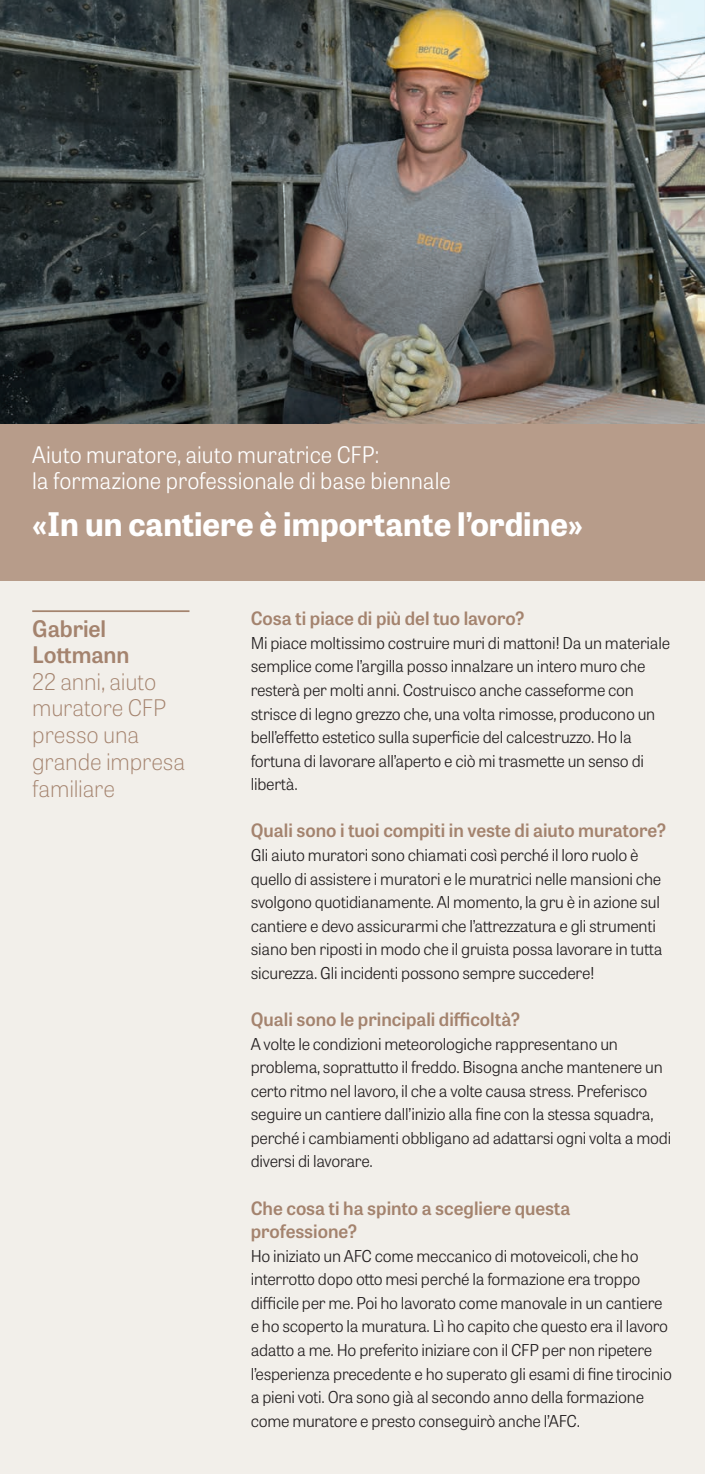
<style>
.page{position:relative;width:705px;height:1474px;background:#fff}
.page>*{position:absolute;margin:0;border:0;box-sizing:border-box;transform-origin:0 0}
.t1{font:700 32.38px "Tablet Gothic";color:#fff}
.t2{font:300 22.75px/26.2px "Tablet Gothic";letter-spacing:-.005em;color:#fff}
.t3{font:100 22.75px/26.6px "Tablet Gothic";letter-spacing:-.01em;color:#a4836e}
.t4{font:600 22.75px/26.2px "Tablet Gothic";letter-spacing:-.005em;color:#a4836e}
.t5{font:600 18.38px/23.6px "Tablet Gothic";color:#a4836e}
.t6{font:300 16.28px/23.6px "Tablet Gothic";letter-spacing:-.015em;color:#231f20}
</style>
<div class="page">
<div style="left:0;top:0;width:704px;height:1473px;background:#f2efea"></div>
<img style="left:1px;top:0;width:703px;height:424px">
<div style="left:0;top:424px;width:704px;height:157px;background:#b79c8a"></div>
<img style="left:0;top:0;width:1px;height:494px">
<hr style="left:32px;top:610px;width:157px;height:2px;background:#a4836e">
<h2 class="t2" style="left:32px;top:440px;width:420px">Aiuto muratore, aiuto muratrice CFP:<br>la formazione professionale di base biennale</h2>
<h1 class="t1" style="left:32px;top:501px;width:552px">«In un cantiere è importante l’ordine»</h1>
<h2 class="t4" style="left:32px;top:614px;width:99px">Gabriel<br>Lottmann</h2>
<h2 class="t3" style="left:32px;top:667px;width:154px">22 anni, aiuto muratore CFP presso una grande impresa familiare</h2>
<p class="t5" style="left:251px;top:606px;width:275px">Cosa ti piace di più del tuo lavoro?</p>
<p class="t6" style="left:251px;top:630px;width:421px">Mi piace moltissimo costruire muri di mattoni! Da un materiale semplice come l’argilla posso innalzare un intero muro che resterà per molti anni. Costruisco anche casseforme con strisce di legno grezzo che, una volta rimosse, producono un bell’effetto estetico sulla superficie del calcestruzzo. Ho la fortuna di lavorare all’aperto e ciò mi trasmette un senso di libertà.</p>
<p class="t5" style="left:251px;top:818px;width:417px">Quali sono i tuoi compiti in veste di aiuto muratore?</p>
<p class="t6" style="left:251px;top:842px;width:413px">Gli aiuto muratori sono chiamati così perché il loro ruolo è quello di assistere i muratori e le muratrici nelle mansioni che svolgono quotidianamente. Al momento, la gru è in azione sul cantiere e devo assicurarmi che l’attrezzatura e gli strumenti siano ben riposti in modo che il gruista possa lavorare in tutta sicurezza. Gli incidenti possono sempre succedere!</p>
<p class="t5" style="left:251px;top:1006px;width:271px">Quali sono le principali difficoltà?</p>
<p class="t6" style="left:251px;top:1031px;width:422px">A volte le condizioni meteorologiche rappresentano un problema, soprattutto il freddo. Bisogna anche mantenere un certo ritmo nel lavoro, il che a volte causa stress. Preferisco seguire un cantiere dall’inizio alla fine con la stessa squadra, perché i cambiamenti obbligano ad adattarsi ogni volta a modi diversi di lavorare.</p>
<p class="t5" style="left:251px;top:1195px;width:321px">Che cosa ti ha spinto a scegliere questa professione?</p>
<p class="t6" style="left:251px;top:1243px;width:423px">Ho iniziato un AFC come meccanico di motoveicoli, che ho interrotto dopo otto mesi perché la formazione era troppo difficile per me. Poi ho lavorato come manovale in un cantiere e ho scoperto la muratura. Lì ho capito che questo era il lavoro adatto a me. Ho preferito iniziare con il CFP per non ripetere l’esperienza precedente e ho superato gli esami di fine tirocinio a pieni voti. Ora sono già al secondo anno della formazione come muratore e presto conseguirò anche l’AFC.</p>
</div>
